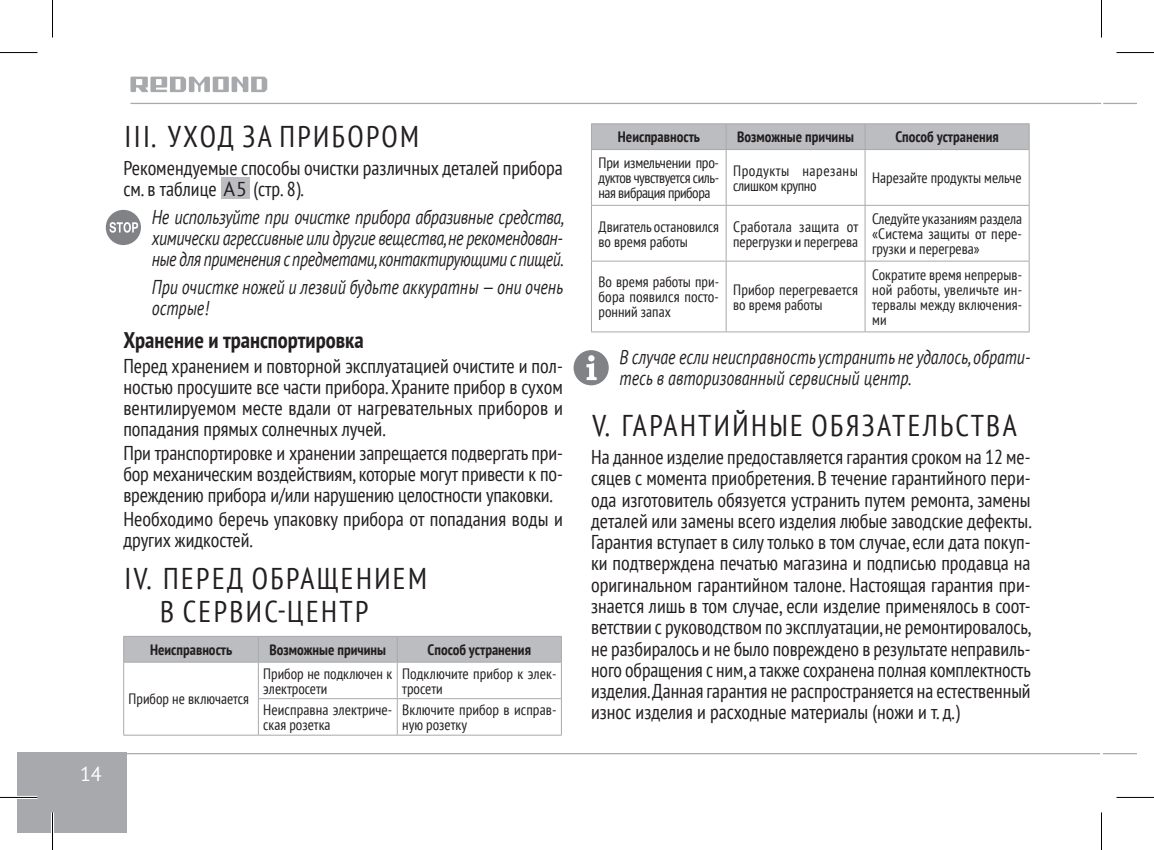
<style>
.page{position:relative;width:1154px;height:850px;background:#fff}
.page>*{position:absolute;margin:0;border:0;box-sizing:border-box;transform-origin:0 0}
.t1{font:condensed 30px/32.5px "PT Sans";letter-spacing:.08em;color:#231f20}
.Heading_2{font:700 condensed 22.5px "PT Sans";color:#231f20}
.t2{font:condensed 20px/21.2px "PT Sans";color:#231f20;text-align:justify}
.Footnote_1{font:italic 20px/21px "PT Sans";color:#231f20;text-align:justify;scale:.81 1}
.Footnote_1-2{font:italic 20px/21px "PT Sans";color:#231f20;scale:.8 1}
.t3{font:20px "PT Sans";color:#fff}
.Plain_Text{font:condensed 15px/15px "PT Sans";color:#231f20}
.Plain_Text_Header{font:700 condensed 15px "PT Sans";color:#231f20}
.Plain_Text-2{font:condensed 15px/15px "PT Sans";letter-spacing:.03em;color:#231f20}
.s1{font-stretch:normal}
</style>
<div class="page">
<div style="left:17px;top:752px;width:110px;height:80px;background:#a8a9ad"></div>
<svg style="left:130px;top:77px;width:137px;height:15px"></svg>
<hr style="left:130px;top:103px;width:971px;height:1px;background:#a8a9ad">
<hr style="left:102px;top:752px;width:998px;height:2px;background:#a8a9ad">
<hr style="left:1103px;top:103px;width:34px;height:1px;background:#a8a9ad">
<hr style="left:1103px;top:752px;width:34px;height:2px;background:#a8a9ad">
<div style="left:221px;top:177px;width:28px;height:22px;background:#bcbdc0"></div>
<hr style="left:123px;top:635px;width:135px;height:1px;background:#a8a9ad">
<hr style="left:258px;top:635px;width:139px;height:1px;background:#a8a9ad">
<hr style="left:397px;top:635px;width:165px;height:1px;background:#a8a9ad">
<div style="left:123px;top:636px;width:439px;height:25px;background:#bcbdc0"></div>
<hr style="left:123px;top:661px;width:135px;height:1px;background:#a8a9ad">
<hr style="left:123px;top:662px;width:1px;height:36px;background:#a8a9ad">
<hr style="left:123px;top:698px;width:1px;height:36px;background:#a8a9ad">
<hr style="left:258px;top:661px;width:139px;height:1px;background:#a8a9ad">
<hr style="left:258px;top:662px;width:1px;height:36px;background:#a8a9ad">
<hr style="left:397px;top:661px;width:165px;height:1px;background:#a8a9ad">
<hr style="left:397px;top:662px;width:1px;height:36px;background:#a8a9ad">
<hr style="left:561px;top:662px;width:1px;height:36px;background:#a8a9ad">
<hr style="left:258px;top:697px;width:139px;height:1px;background:#a8a9ad">
<hr style="left:258px;top:698px;width:1px;height:36px;background:#a8a9ad">
<hr style="left:397px;top:697px;width:165px;height:1px;background:#a8a9ad">
<hr style="left:397px;top:698px;width:1px;height:36px;background:#a8a9ad">
<hr style="left:561px;top:698px;width:1px;height:36px;background:#a8a9ad">
<hr style="left:123px;top:734px;width:135px;height:1px;background:#a8a9ad">
<hr style="left:258px;top:734px;width:139px;height:1px;background:#a8a9ad">
<hr style="left:397px;top:734px;width:165px;height:1px;background:#a8a9ad">
<svg style="left:106px;top:210px;width:35px;height:35px"></svg>
<hr style="left:591px;top:123px;width:135px;height:1px;background:#a8a9ad">
<hr style="left:726px;top:123px;width:139px;height:1px;background:#a8a9ad">
<hr style="left:865px;top:123px;width:164px;height:1px;background:#a8a9ad">
<div style="left:591px;top:124px;width:439px;height:25px;background:#bcbdc0"></div>
<hr style="left:591px;top:149px;width:135px;height:1px;background:#a8a9ad">
<hr style="left:726px;top:149px;width:139px;height:1px;background:#a8a9ad">
<hr style="left:865px;top:149px;width:164px;height:1px;background:#a8a9ad">
<hr style="left:591px;top:150px;width:1px;height:55px;background:#a8a9ad">
<hr style="left:726px;top:150px;width:1px;height:55px;background:#a8a9ad">
<hr style="left:865px;top:150px;width:1px;height:55px;background:#a8a9ad">
<hr style="left:1029px;top:150px;width:1px;height:55px;background:#a8a9ad">
<hr style="left:591px;top:205px;width:135px;height:1px;background:#a8a9ad">
<hr style="left:591px;top:205px;width:1px;height:56px;background:#a8a9ad">
<hr style="left:726px;top:205px;width:139px;height:1px;background:#a8a9ad">
<hr style="left:726px;top:205px;width:1px;height:56px;background:#a8a9ad">
<hr style="left:865px;top:205px;width:164px;height:1px;background:#a8a9ad">
<hr style="left:865px;top:205px;width:1px;height:56px;background:#a8a9ad">
<hr style="left:1029px;top:205px;width:1px;height:56px;background:#a8a9ad">
<hr style="left:591px;top:261px;width:1px;height:70px;background:#a8a9ad">
<hr style="left:591px;top:260px;width:135px;height:1px;background:#a8a9ad">
<hr style="left:591px;top:331px;width:135px;height:1px;background:#a8a9ad">
<hr style="left:726px;top:260px;width:139px;height:1px;background:#a8a9ad">
<hr style="left:726px;top:261px;width:1px;height:70px;background:#a8a9ad">
<hr style="left:865px;top:260px;width:164px;height:1px;background:#a8a9ad">
<hr style="left:865px;top:261px;width:1px;height:70px;background:#a8a9ad">
<hr style="left:1029px;top:261px;width:1px;height:70px;background:#a8a9ad">
<hr style="left:726px;top:331px;width:139px;height:1px;background:#a8a9ad">
<hr style="left:865px;top:331px;width:164px;height:1px;background:#a8a9ad">
<svg style="left:573px;top:350px;width:36px;height:35px"></svg>
<hr style="left:0;top:795px;width:38px;height:3px;background:#fff">
<hr style="left:51px;top:812px;width:3px;height:37px;background:#fff">
<hr style="left:0;top:52px;width:38px;height:1px;background:#000">
<hr style="left:1116px;top:52px;width:38px;height:1px;background:#000">
<hr style="left:0;top:796px;width:38px;height:1px;background:#000">
<hr style="left:1116px;top:796px;width:38px;height:1px;background:#000">
<hr style="left:52px;top:0;width:1px;height:38px;background:#000">
<hr style="left:52px;top:812px;width:1px;height:37px;background:#000">
<hr style="left:1101px;top:0;width:1px;height:38px;background:#000">
<hr style="left:1101px;top:812px;width:1px;height:37px;background:#000">
<p class="t3" style="left:80px;top:760px;width:23px">14</p>
<p class="t1" style="left:125px;top:119px;width:296px">III. УХОД ЗА ПРИБОРОМ</p>
<p class="t2" style="left:123px;top:157px;width:441px">Рекомендуемые способы очистки различных деталей прибора см. в таблице <span class="s1">A5</span> (стр. 8).</p>
<p class="Footnote_1" style="left:152px;top:206px;width:511px">Не используйте при очистке прибора абразивные средства, химически агрессивные или другие вещества, не рекомендован&shy;ные для применения с предметами, контактирующими с пищей.</p>
<p class="Footnote_1-2" style="left:152px;top:276px;width:516px">При очистке ножей и лезвий будьте аккуратны — они очень острые!</p>
<p class="Heading_2" style="left:123px;top:325px;width:242px">Хранение и транспортировка</p>
<p class="t2" style="left:123px;top:354px;width:441px">Перед хранением и повторной эксплуатацией очистите и пол&shy;ностью просушите все части прибора. Храните прибор в сухом вентилируемом месте вдали от нагревательных приборов и попадания прямых солнечных лучей.</p>
<p class="t2" style="left:123px;top:441px;width:441px">При транспортировке и хранении запрещается подвергать при&shy;бор механическим воздействиям, которые могут привести к по&shy;вреждению прибора и/или нарушению целостности упаковки.</p>
<p class="t2" style="left:123px;top:507px;width:441px">Необходимо беречь упаковку прибора от попадания воды и других жидкостей.</p>
<p class="t1" style="left:160px;top:561px;width:268px;text-indent:-35px">IV. ПЕРЕД ОБРАЩЕНИЕМ<br>В СЕРВИС-ЦЕНТР</p>
<p class="Plain_Text_Header" style="left:150px;top:639px;width:84px">Неисправность</p>
<p class="Plain_Text_Header" style="left:269px;top:639px;width:118px">Возможные причины</p>
<p class="Plain_Text_Header" style="left:428px;top:639px;width:105px">Способ устранения</p>
<p class="Plain_Text" style="left:129px;top:691px;width:122px">Прибор не включается</p>
<p class="Plain_Text" style="left:263px;top:665px;width:130px">Прибор не подключен к электросети</p>
<p class="Plain_Text" style="left:402px;top:665px;width:156px">Подключите прибор к элек&shy;тросети</p>
<p class="Plain_Text" style="left:263px;top:701px;width:130px">Неисправна электриче&shy;ская розетка</p>
<p class="Plain_Text" style="left:402px;top:701px;width:156px">Включите прибор в исправ&shy;ную розетку</p>
<p class="Plain_Text_Header" style="left:618px;top:127px;width:84px">Неисправность</p>
<p class="Plain_Text_Header" style="left:737px;top:127px;width:118px">Возможные причины</p>
<p class="Plain_Text_Header" style="left:895px;top:127px;width:105px">Способ устранения</p>
<p class="Plain_Text" style="left:598px;top:155px;width:122px;text-align:justify">При измельчении про&shy;дуктов чувствуется силь&shy;ная вибрация прибора</p>
<p class="Plain_Text-2" style="left:733px;top:162px;width:126px">Продукты нарезаны слишком крупно</p>
<p class="Plain_Text" style="left:872px;top:170px;width:151px">Нарезайте продукты мельче</p>
<p class="Plain_Text" style="left:598px;top:218px;width:122px">Двигатель остановился во время работы</p>
<p class="Plain_Text" style="left:733px;top:218px;width:127px">Сработала защита от перегрузки и перегрева</p>
<p class="Plain_Text" style="left:872px;top:211px;width:151px;text-align:justify">Следуйте указаниям раздела «Система защиты от пере&shy;грузки и перегрева»</p>
<p class="Plain_Text" style="left:598px;top:274px;width:122px;text-align:justify">Во время работы при&shy;бора появился посто&shy;ронний запах</p>
<p class="Plain_Text" style="left:733px;top:281px;width:126px">Прибор перегревается во время работы</p>
<p class="Plain_Text" style="left:872px;top:266px;width:151px;text-align:justify">Сократите время непрерыв&shy;ной работы, увеличьте ин&shy;тервалы между включения&shy;ми</p>
<p class="Footnote_1-2" style="left:619px;top:346px;width:515px">В случае если неисправность устранить не удалось, обрати&shy;тесь в авторизованный сервисный центр.</p>
<p class="t1" style="left:592px;top:408px;width:426px">V. ГАРАНТИЙНЫЕ ОБЯЗАТЕЛЬСТВА</p>
<p class="t2" style="left:591px;top:445px;width:442px">На данное изделие предоставляется гарантия сроком на 12 ме&shy;сяцев с момента приобретения. В течение гарантийного пери&shy;ода изготовитель обязуется устранить путем ремонта, замены деталей или замены всего изделия любые заводские дефекты.<br>Гарантия вступает в силу только в том случае, если дата покуп&shy;ки подтверждена печатью магазина и подписью продавца на оригинальном гарантийном талоне. Настоящая гарантия при&shy;знается лишь в том случае, если изделие применялось в соот&shy;ветствии с руководством по эксплуатации, не ремонтировалось, не разбиралось и не было повреждено в результате неправиль&shy;ного обращения с ним, а также сохранена полная комплектность изделия. Данная гарантия не распространяется на естественный износ изделия и расходные материалы (ножи и т. д.)</p>
</div>
